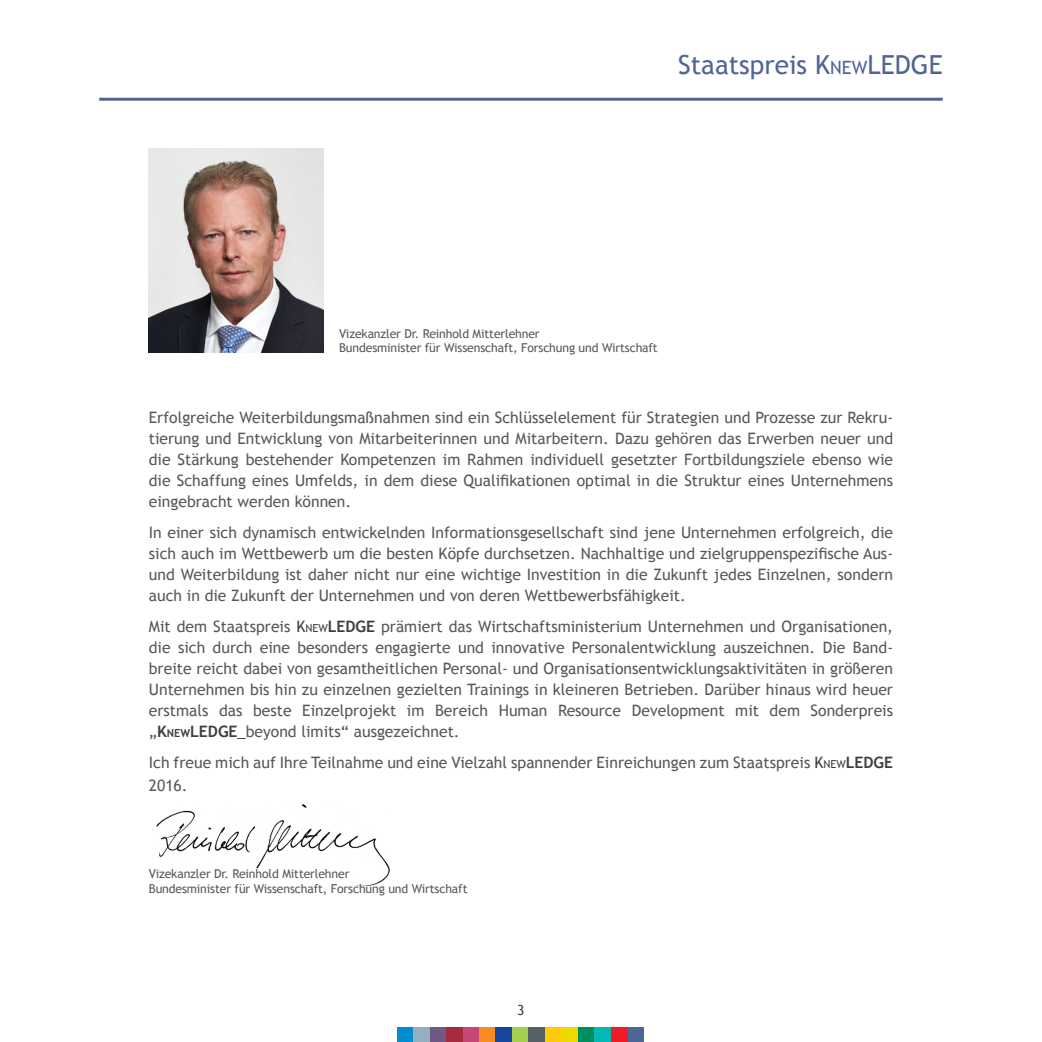
<style>
.page{position:relative;width:1042px;height:1042px;background:#fff}
.page>*{position:absolute;margin:0;border:0;box-sizing:border-box;transform-origin:0 0}
.t1{font:26.25px "Trebuchet MS";color:#506596}
.t2{font:15.75px/21px "Trebuchet MS";color:#57585a;text-align:justify}
.t3{font:14px "Trebuchet MS";color:#3e3e3f}
.t4{font:12.25px/14.7px "Trebuchet MS";letter-spacing:-.01em;color:#57585a}
.s1{font-style:inherit}
.s2{font-size:18.38px}
.s3{color:#3e3e3f}
.s4{font-size:11.03px;color:#3e3e3f}
.s5{font-weight:700;color:#3e3e3f}
.s6{font-weight:700;font-size:11.03px;color:#3e3e3f}
</style>
<div class="page">
<div style="left:397px;top:1027px;width:16px;height:15px;background:#008cd0"></div>
<div style="left:413px;top:1027px;width:17px;height:15px;background:#94afbd"></div>
<div style="left:430px;top:1027px;width:16px;height:15px;background:#715885"></div>
<div style="left:446px;top:1027px;width:17px;height:15px;background:#a62b3e"></div>
<div style="left:627px;top:1027px;width:17px;height:15px;background:#506596"></div>
<div style="left:463px;top:1027px;width:16px;height:15px;background:#c64877"></div>
<div style="left:479px;top:1027px;width:17px;height:15px;background:#f68b1f"></div>
<div style="left:496px;top:1027px;width:16px;height:15px;background:#18469d"></div>
<div style="left:512px;top:1027px;width:17px;height:15px;background:#a4ce4c"></div>
<div style="left:529px;top:1027px;width:16px;height:15px;background:#576065"></div>
<div style="left:545px;top:1027px;width:16px;height:15px;background:#feca0a"></div>
<div style="left:561px;top:1027px;width:17px;height:15px;background:#ebdb01"></div>
<div style="left:578px;top:1027px;width:16px;height:15px;background:#008d60"></div>
<div style="left:594px;top:1027px;width:17px;height:15px;background:#03b9b4"></div>
<div style="left:611px;top:1027px;width:16px;height:15px;background:#ee1d23"></div>
<hr style="left:99px;top:98px;width:844px;height:3px;background:#506596">
<img style="left:149px;top:149px;width:174px;height:203px">
<img style="left:156px;top:804px;width:234px;height:83px">
<h1 class="t1" style="left:678px;top:50px;width:266px">Staatspreis <span class="s1">K</span><span class="s2">NEW</span>LEDGE</h1>
<p class="t4" style="left:339px;top:326px;width:320px">Vizekanzler Dr. Reinhold Mitterlehner<br>Bundesminister für Wissenschaft, Forschung und Wirtschaft</p>
<p class="t2" style="left:149px;top:407px;width:746px">Erfolgreiche Weiterbildungsmaßnahmen sind ein Schlüsselelement für Strategien und Prozesse zur Rekru&shy;tierung und Entwicklung von Mitarbeiterinnen und Mitarbeitern. Dazu gehören das Erwerben neuer und die Stärkung bestehender Kompetenzen im Rahmen individuell gesetzter Fortbildungsziele ebenso wie die Schaffung eines Umfelds, in dem diese Qualifikationen optimal in die Struktur eines Unternehmens eingebracht werden können.</p>
<p class="t2" style="left:149px;top:522px;width:746px">In einer sich dynamisch entwickelnden Informationsgesellschaft sind jene Unternehmen erfolgreich, die sich auch im Wettbewerb um die besten Köpfe durchsetzen. Nachhaltige und zielgruppenspezifische Aus&shy;und Weiterbildung ist daher nicht nur eine wichtige Investition in die Zukunft jedes Einzelnen, sondern auch in die Zukunft der Unternehmen und von deren Wettbewerbsfähigkeit.</p>
<p class="t2" style="left:149px;top:616px;width:746px">Mit dem Staatspreis <span class="s3">K</span><span class="s4">NEW</span><span class="s5">LEDGE</span> prämiert das Wirtschaftsministerium Unternehmen und Organisationen, die sich durch eine besonders engagierte und innovative Personalentwicklung auszeichnen. Die Band&shy;breite reicht dabei von gesamtheitlichen Personal- und Organisationsentwicklungsaktivitäten in größeren Unternehmen bis hin zu einzelnen gezielten Trainings in kleineren Betrieben. Darüber hinaus wird heuer erstmals das beste Einzelprojekt im Bereich Human Resource Development mit dem Sonderpreis „<span class="s5">K</span><span class="s6">NEW</span><span class="s5">LEDGE</span><span class="s3">_</span>beyond limits“ ausgezeichnet.</p>
<p class="t2" style="left:149px;top:751px;width:746px;line-height:22.8px">Ich freue mich auf Ihre Teilnahme und eine Vielzahl spannender Einreichungen zum Staatspreis <span class="s3">K</span><span class="s4">NEW</span><span class="s5">LEDGE<br></span>2016.</p>
<p class="t4" style="left:149px;top:867px;width:320px">Vizekanzler Dr. Reinhold Mitterlehner<br>Bundesminister für Wissenschaft, Forschung und Wirtschaft</p>
<p class="t3" style="left:517px;top:1002px;width:9px">3</p>
</div>
